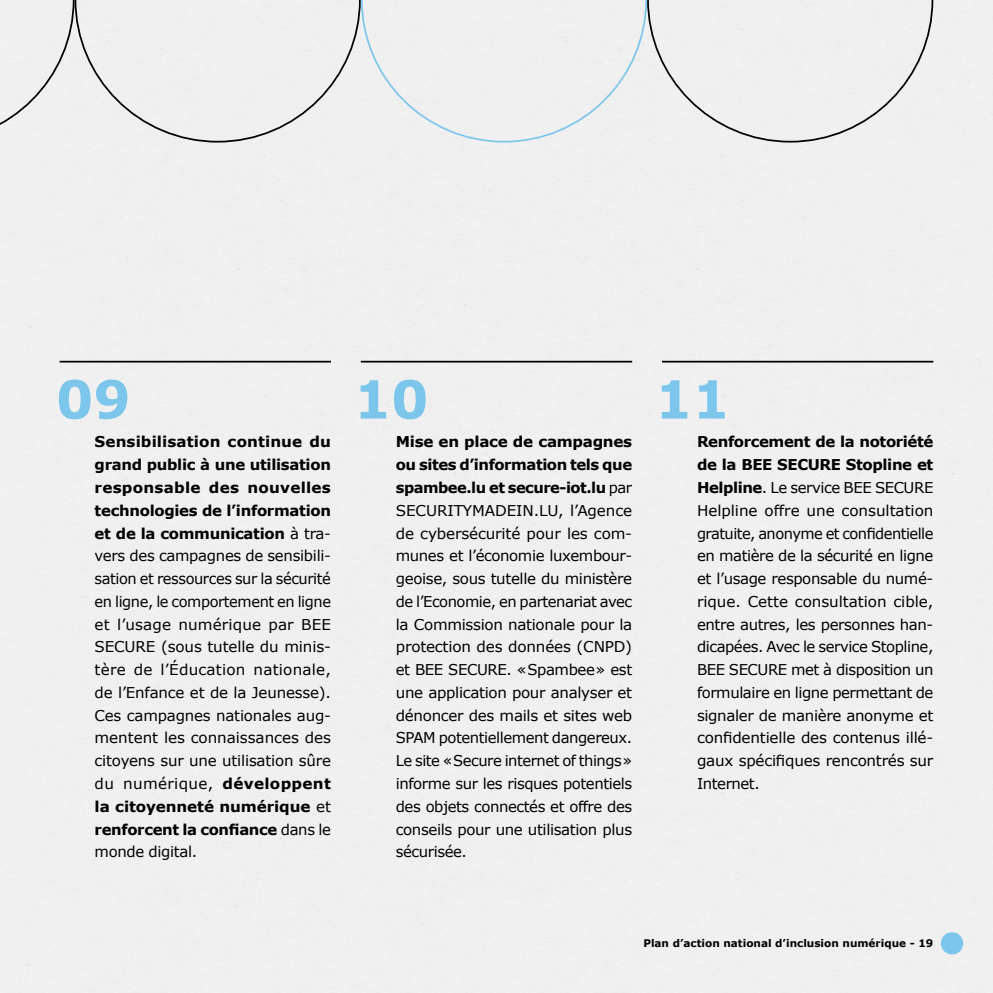
<style>
.page{position:relative;width:993px;height:993px;background:#fff}
.page>*{position:absolute;margin:0;border:0;box-sizing:border-box;transform-origin:0 0}
.H3-chiffres{font:700 52.5px "Verdana";color:#7dc6eb}
.Body{font:14.88px/22.8px "Verdana";letter-spacing:-.015em;color:#000;text-align:justify}
.t1{font:700 10.5px "Verdana";color:#000}
.s1{font-weight:700}
</style>
<div class="page">
<div style="left:0;top:0;width:992px;height:992px;background:#f0f0f0"></div>
<hr style="left:60px;top:360px;width:271px;height:2px;background:#000">
<hr style="left:360px;top:360px;width:272px;height:2px;background:#000">
<hr style="left:661px;top:360px;width:272px;height:2px;background:#000">
<div style="left:647px;top:0;width:286px;height:142px;background:#f0f0f0"></div>
<div style="left:74px;top:0;width:286px;height:142px;background:#f0f0f0"></div>
<div style="left:361px;top:0;width:286px;height:142px;background:#f0f0f0"></div>
<div style="left:0;top:0;width:74px;height:142px;background:#f0f0f0"></div>
<div style="left:940px;top:931px;width:22px;height:23px;background:#7dc6eb;border-radius:50%"></div>
<h2 class="H3-chiffres" style="left:56px;top:365px;width:76px">09</h2>
<p class="Body" style="left:95px;top:431px;width:238px"><span class="s1">Sensibilisation continue du grand public à une utilisation responsable des nouvelles technologies de l’information et de la communication</span> à tra&shy;vers des campagnes de sensibili&shy;sation et ressources sur la sécurité en ligne, le comportement en ligne et l’usage numérique par BEE SECURE (sous tutelle du minis&shy;tère de l’Éducation nationale, de l’Enfance et de la Jeunesse).<br>Ces campagnes nationales aug&shy;mentent les connaissances des citoyens sur une utilisation sûre du numérique, <span class="s1">développent la citoyenneté numérique</span> et <span class="s1">renforcent la confiance</span> dans le monde digital.</p>
<h2 class="H3-chiffres" style="left:353px;top:365px;width:76px">10</h2>
<p class="Body" style="left:395px;top:431px;width:238px"><span class="s1">Mise en place de campagnes ou sites d’information tels que spambee.lu et secure-iot.lu</span> par SECURITYMADEIN.LU, l’Agence de cybersécurité pour les com&shy;munes et l’économie luxembour&shy;geoise, sous tutelle du ministère de l’Economie, en partenariat avec la Commission nationale pour la protection des données (CNPD) et BEE SECURE. «Spambee» est une application pour analyser et dénoncer des mails et sites web SPAM potentiellement dangereux.<br>Le site «Secure internet of things» informe sur les risques potentiels des objets connectés et offre des conseils pour une utilisation plus sécurisée.</p>
<h2 class="H3-chiffres" style="left:654px;top:365px;width:76px">11</h2>
<p class="Body" style="left:696px;top:431px;width:238px"><span class="s1">Renforcement de la notoriété de la BEE SECURE Stopline et Helpline</span>. Le service BEE SECURE Helpline offre une consultation gratuite, anonyme et confidentielle en matière de la sécurité en ligne et l’usage responsable du numé&shy;rique. Cette consultation cible, entre autres, les personnes han&shy;dicapées. Avec le service Stopline, BEE SECURE met à disposition un formulaire en ligne permettant de signaler de manière anonyme et confidentielle des contenus illé&shy;gaux spécifiques rencontrés sur Internet.</p>
<p class="t1" style="left:643px;top:936px;width:291px">Plan d’action national d’inclusion numérique - 19</p>
</div>
